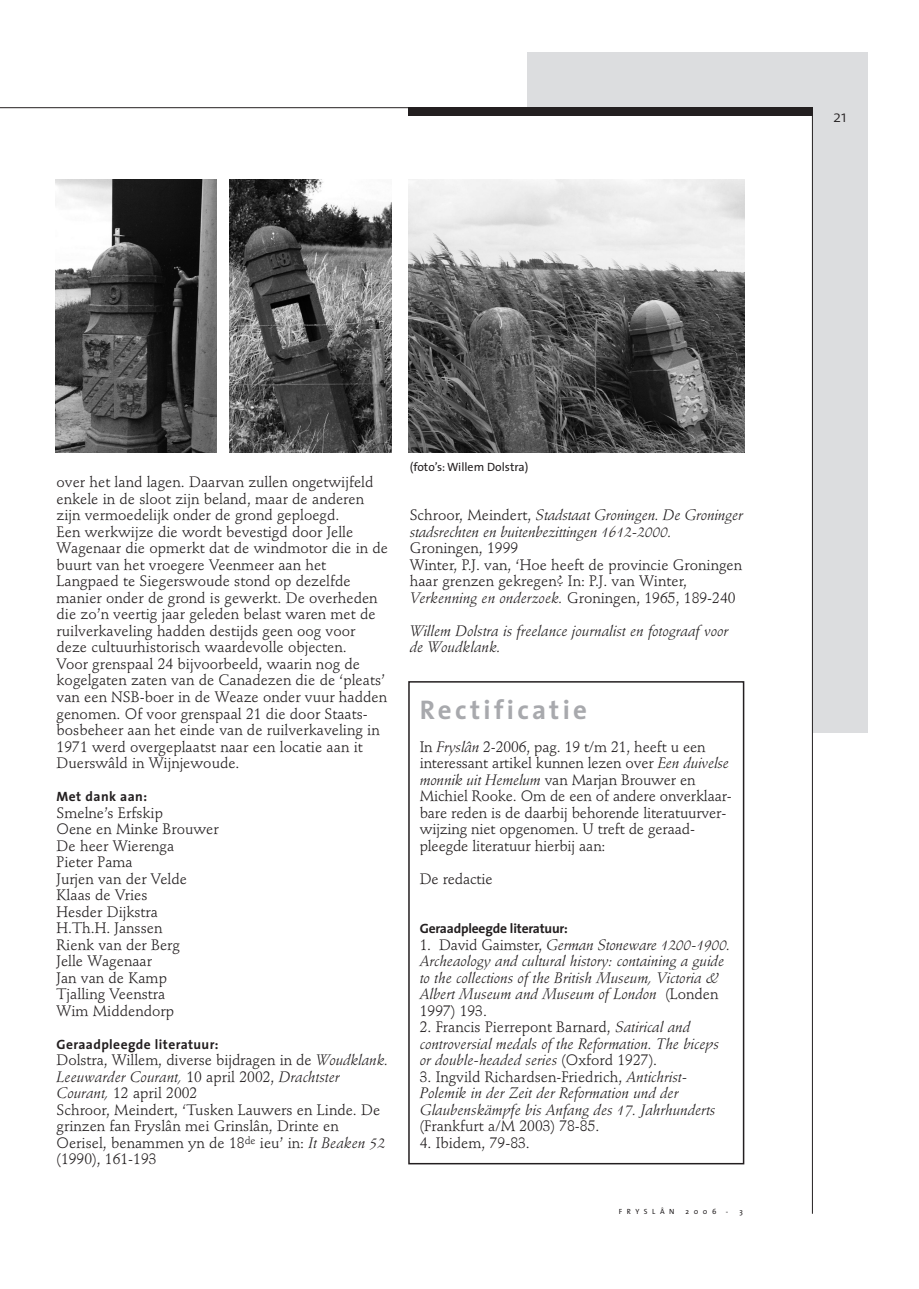
<style>
.page{position:relative;width:919px;height:1289px;background:#fff}
.page>*{position:absolute;margin:0;border:0;box-sizing:border-box;transform-origin:0 0}
.t1{font:700 27px "The Sans";letter-spacing:.12em;color:#a8a9ad}
.t2{font:300 16.5px "The Sans";color:#231f20}
.t3{font:15px/16.5px "Stempel Schneidler";color:#231f20}
.t4{font:italic 15px/16.5px "Stempel Schneidler";color:#231f20}
.t5{font:700 13.5px "The Sans";letter-spacing:.03em;color:#231f20}
.t6{font:700 13.5px "The Sans";letter-spacing:-.01em;color:#231f20}
.t7{font:12px "The Sans";color:#231f20}
.t8{font:7.5px "The Sans";letter-spacing:.615em;color:#231f20}
.s1{font-style:italic}
.s2{font-style:normal}
</style>
<div class="page">
<div style="left:527px;top:52px;width:340px;height:681px;background:#dcdddf"></div>
<div style="left:0;top:108px;width:812px;height:1180px;background:#fff"></div>
<hr style="left:0;top:107px;width:812px;height:1px;background:#231f20">
<img style="left:55px;top:180px;width:162px;height:272px">
<img style="left:229px;top:180px;width:162px;height:272px">
<div style="left:408px;top:681px;width:336px;height:483px;border:2px solid #231f20"></div>
<img style="left:408px;top:180px;width:336px;height:272px">
<div style="left:408px;top:108px;width:404px;height:8px;background:#231f20"></div>
<hr style="left:812px;top:108px;width:1px;height:1105px;background:#231f20">
<p class="t2" style="left:833px;top:111px;width:15px">21</p>
<p class="t3" style="left:57px;top:475px;width:333px">over het land lagen. Daarvan zullen ongetwijfeld enkele in de sloot zijn beland, maar de anderen zijn vermoedelijk onder de grond geploegd.<br>Een werkwijze die wordt bevestigd door Jelle Wagenaar die opmerkt dat de windmotor die in de buurt van het vroegere Veenmeer aan het Langpaed te Siegerswoude stond op dezelfde manier onder de grond is gewerkt. De overheden die zo’n veertig jaar geleden belast waren met de ruilverkaveling hadden destijds geen oog voor deze cultuurhistorisch waardevolle objecten.<br>Voor grenspaal 24 bijvoorbeeld, waarin nog de kogelgaten zaten van de Canadezen die de ‘pleats’ van een NSB-boer in de Weaze onder vuur hadden genomen. Of voor grenspaal 21 die door Staats&shy;bosbeheer aan het einde van de ruilverkaveling in 1971 werd overgeplaatst naar een locatie aan it Duerswâld in Wijnjewoude.</p>
<p class="t5" style="left:57px;top:791px;width:92px">Met dank aan:</p>
<p class="t3" style="left:57px;top:805px;width:164px">Smelne’s Erfskip<br>Oene en Minke Brouwer<br>De heer Wierenga<br>Pieter Pama<br>Jurjen van der Velde<br>Klaas de Vries<br>Hesder Dijkstra<br>H.Th.H. Janssen<br>Rienk van der Berg<br>Jelle Wagenaar<br>Jan van de Kamp<br>Tjalling Veenstra<br>Wim Middendorp</p>
<p class="t5" style="left:57px;top:1039px;width:163px">Geraadpleegde literatuur:</p>
<p class="t3" style="left:57px;top:1053px;width:333px">Dolstra, Willem, diverse bijdragen in de <span class="s1">Woudklank.<br>Leeuwarder Courant,</span> 10 april 2002, <span class="s1">Drachtster Courant,</span> 12 april 2002<br>Schroor, Meindert, ‘Tusken Lauwers en Linde. De grinzen fan Fryslân mei Grinslân, Drinte en Oerisel, benammen yn de 18<sup>de</sup> ieu’ in: <span class="s1">It Beaken 52 </span>(1990), 161-193</p>
<p class="t7" style="left:409px;top:462px;width:120px">(foto’s: Willem Dolstra)</p>
<p class="t4" style="left:409px;top:508px;width:334px"><span class="s2">Schroor, Meindert,</span> Stadstaat Groningen. De Groninger stadsrechten en buitenbezittingen 1612-2000.</p>
<p class="t3" style="left:409px;top:541px;width:334px">Groningen, 1999<br>Winter, P.J. van, ‘Hoe heeft de provincie Groningen haar grenzen gekregen? In: P.J. van Winter, <span class="s1">Verkenning en onderzoek.</span> Groningen, 1965, 189-240</p>
<p class="t4" style="left:409px;top:624px;width:320px">Willem Dolstra is freelance journalist en fotograaf voor de Woudklank.</p>
<h1 class="t1" style="left:419px;top:699px;width:169px">Rectificatie</h1>
<p class="t3" style="left:419px;top:739px;width:314px">In <span class="s1">Fryslân</span> 2-2006, pag. 19 t/m 21, heeft u een interessant artikel kunnen lezen over <span class="s1">Een duivelse monnik uit Hemelum</span> van Marjan Brouwer en Michiel Rooke. Om de een of andere onverklaar&shy;bare reden is de daarbij behorende literatuurver&shy;wijzing niet opgenomen. U treft de geraad&shy;pleegde literatuur hierbij aan:</p>
<p class="t3" style="left:419px;top:871px;width:74px">De redactie</p>
<p class="t6" style="left:419px;top:923px;width:150px">Geraadpleegde literatuur:</p>
<p class="t4" style="left:419px;top:937px;width:312px"><span class="s2">1. David Gaimster,</span> German Stoneware 1200-1900.<br>Archeaology and cultural history: containing a guide to the collections of the British Museum, Victoria &amp; Albert Museum and Museum of London <span class="s2">(Londen 1997) 193.</span></p>
<p class="t4" style="left:419px;top:1020px;width:300px"><span class="s2">2. Francis Pierrepont Barnard,</span> Satirical and controversial medals of the Reformation. The biceps or double-headed series <span class="s2">(Oxford 1927).</span></p>
<p class="t4" style="left:419px;top:1069px;width:297px"><span class="s2">3. Ingvild Richardsen-Friedrich,</span> Antichrist-<br>Polemik in der Zeit der Reformation und der<br>Glaubenskämpfe bis Anfang des 17. Jahrhunderts</p>
<p class="t3" style="left:419px;top:1119px;width:181px">(Frankfurt a/M 2003) 78-85.</p>
<p class="t3" style="left:419px;top:1135px;width:112px">4. Ibidem, 79-83.</p>
<p class="t8" style="left:618px;top:1208px;width:57px">FRYSLÂN</p>
<p class="t8" style="left:685px;top:1208px;width:44px">2006 -</p>
<p class="t8" style="left:739px;top:1208px;width:5px">3</p>
</div>
